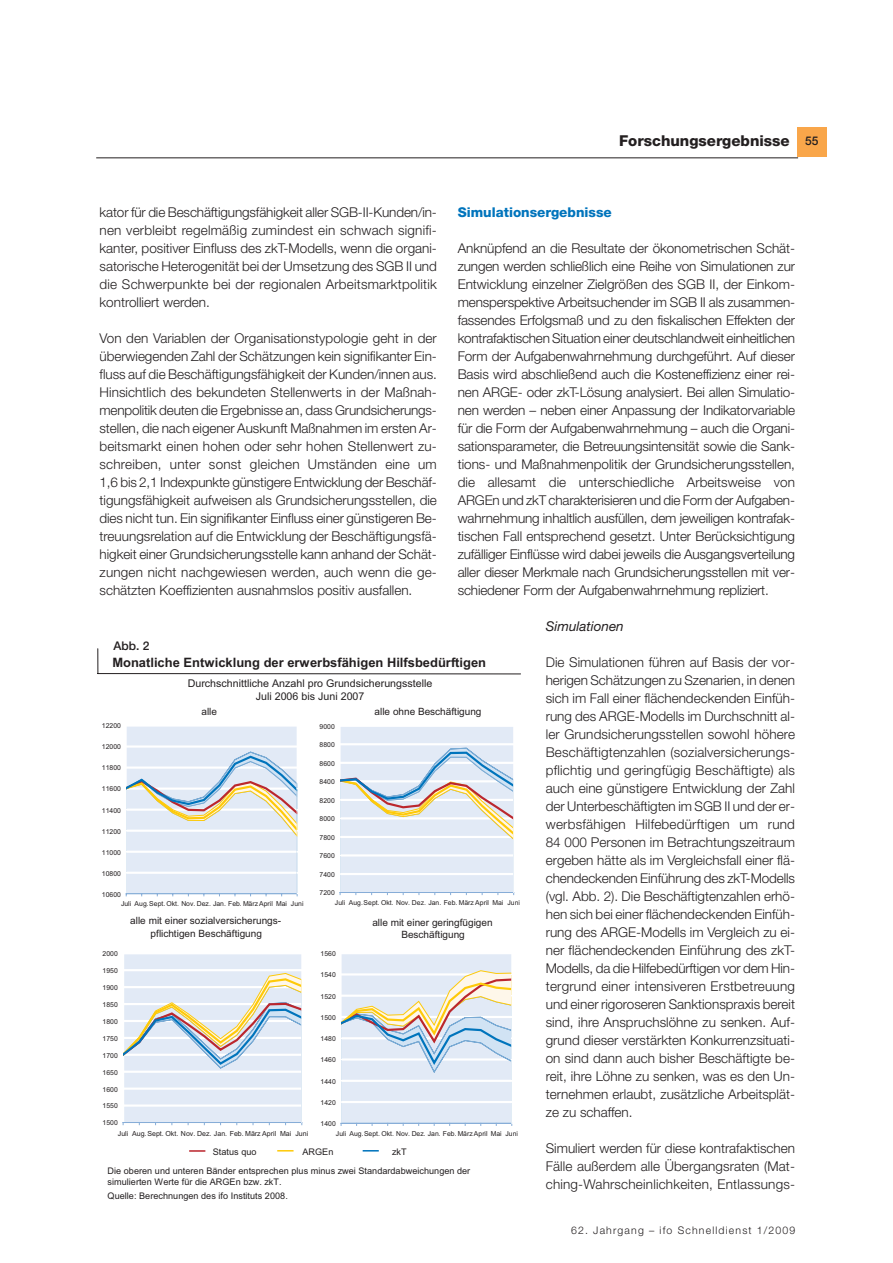
<style>
.page{position:relative;width:893px;height:1263px;background:#fff}
.page>*{position:absolute;margin:0;border:0;box-sizing:border-box;transform-origin:0 0}
.t1{font:800 15px "Helvetica Neue LT Std";color:#231f20}
.t2{font:300 13.5px/18px "Helvetica Neue LT Std";color:#231f20;text-align:justify}
.t3{font:800 13.5px "Helvetica Neue LT Std";color:#0074bc}
.t4{font:italic 13.5px "Helvetica Neue LT Std";color:#231f20}
.t5{font:700 12.9px "Arial";color:#231f20}
.t6{font:500 12px "Helvetica Neue LT Std";color:#231f20}
.t7{font:10.65px/13px "Arial";color:#231f20;text-align:center}
.t8{font:300 10.5px "Helvetica Neue LT Std";letter-spacing:.11em;color:#231f20}
.t9{font:10.05px/12.3px "Arial";color:#231f20;text-align:center}
.t10{font:9.15px/19.5px "Arial";letter-spacing:.005em;color:#231f20}
.t11{font:7.05px "Arial";letter-spacing:.005em;color:#231f20}
.t12{font:6.9px "Arial";letter-spacing:.005em;color:#231f20}
</style>
<div class="page">
<hr style="left:96px;top:157px;width:702px;height:1px;background:#231f20">
<div style="left:796px;top:128px;width:30px;height:29px;background:#f9a64a"></div>
<div style="left:340px;top:726px;width:173px;height:167px;background:#e2eaf6"></div>
<hr style="left:340px;top:743px;width:173px;height:2px;background:#fff">
<hr style="left:340px;top:725px;width:173px;height:2px;background:#fff">
<hr style="left:340px;top:726px;width:1px;height:167px;background:#fff">
<svg style="left:339px;top:746px;width:175px;height:149px"></svg>
<hr style="left:513px;top:726px;width:1px;height:167px;background:#fff">
<svg style="left:340px;top:954px;width:173px;height:171px"></svg>
<svg style="left:125px;top:726px;width:173px;height:170px"></svg>
<div style="left:123px;top:953px;width:179px;height:170px;background:#e2eaf6"></div>
<hr style="left:123px;top:952px;width:179px;height:2px;background:#fff">
<hr style="left:122px;top:953px;width:2px;height:170px;background:#fff">
<svg style="left:122px;top:969px;width:180px;height:156px"></svg>
<hr style="left:301px;top:953px;width:1px;height:170px;background:#fff">
<svg style="left:97px;top:649px;width:1px;height:25px"></svg>
<hr style="left:98px;top:673px;width:422px;height:1px;background:#231f20">
<svg style="left:362px;top:1150px;width:17px;height:2px"></svg>
<svg style="left:277px;top:1150px;width:16px;height:2px"></svg>
<svg style="left:189px;top:1150px;width:16px;height:2px"></svg>
<p class="t1" style="left:619px;top:135px;width:172px">Forschungsergebnisse</p>
<p class="t6" style="left:805px;top:136px;width:15px">55</p>
<p class="t2" style="left:100px;top:204px;width:339px">kator für die Beschäftigungsfähigkeit aller SGB-II-Kunden/in&shy;nen verbleibt regelmäßig zumindest ein schwach signifi&shy;kanter, positiver Einfluss des zkT-Modells, wenn die organi&shy;satorische Heterogenität bei der Umsetzung des SGB II und die Schwerpunkte bei der regionalen Arbeitsmarktpolitik kontrolliert werden.</p>
<p class="t2" style="left:100px;top:330px;width:339px">Von den Variablen der Organisationstypologie geht in der überwiegenden Zahl der Schätzungen kein signifikanter Ein&shy;fluss auf die Beschäftigungsfähigkeit der Kunden/innen aus.<br>Hinsichtlich des bekundeten Stellenwerts in der Maßnah&shy;menpolitik deuten die Ergebnisse an, dass Grundsicherungs&shy;stellen, die nach eigener Auskunft Maßnahmen im ersten Ar&shy;beitsmarkt einen hohen oder sehr hohen Stellenwert zu&shy;schreiben, unter sonst gleichen Umständen eine um 1,6 bis 2,1 Indexpunkte günstigere Entwicklung der Beschäf&shy;tigungsfähigkeit aufweisen als Grundsicherungsstellen, die dies nicht tun. Ein signifikanter Einfluss einer günstigeren Be&shy;treuungsrelation auf die Entwicklung der Beschäftigungsfä&shy;higkeit einer Grundsicherungsstelle kann anhand der Schät&shy;zungen nicht nachgewiesen werden, auch wenn die ge&shy;schätzten Koeffizienten ausnahmslos positiv ausfallen.</p>
<p class="t3" style="left:457px;top:207px;width:156px">Simulationsergebnisse</p>
<p class="t2" style="left:457px;top:240px;width:339px">Anknüpfend an die Resultate der ökonometrischen Schät&shy;zungen werden schließlich eine Reihe von Simulationen zur Entwicklung einzelner Zielgrößen des SGB II, der Einkom&shy;mensperspektive Arbeitsuchender im SGB II als zusammen&shy;fassendes Erfolgsmaß und zu den fiskalischen Effekten der kontrafaktischen Situation einer deutschlandweit einheitlichen Form der Aufgabenwahrnehmung durchgeführt. Auf dieser Basis wird abschließend auch die Kosteneffizienz einer rei&shy;nen ARGE- oder zkT-Lösung analysiert. Bei allen Simulatio&shy;nen werden – neben einer Anpassung der Indikatorvariable für die Form der Aufgabenwahrnehmung – auch die Organi&shy;sationsparameter, die Betreuungsintensität sowie die Sank&shy;tions- und Maßnahmenpolitik der Grundsicherungsstellen, die allesamt die unterschiedliche Arbeitsweise von ARGEn und zkT charakterisieren und die Form der Aufgaben&shy;wahrnehmung inhaltlich ausfüllen, dem jeweiligen kontrafak&shy;tischen Fall entsprechend gesetzt. Unter Berücksichtigung zufälliger Einflüsse wird dabei jeweils die Ausgangsverteilung aller dieser Merkmale nach Grundsicherungsstellen mit ver&shy;schiedener Form der Aufgabenwahrnehmung repliziert.</p>
<p class="t4" style="left:545px;top:621px;width:80px">Simulationen</p>
<p class="t2" style="left:545px;top:654px;width:251px">Die Simulationen führen auf Basis der vor&shy;herigen Schätzungen zu Szenarien, in denen sich im Fall einer flächendeckenden Einfüh&shy;rung des ARGE-Modells im Durchschnitt al&shy;ler Grundsicherungsstellen sowohl höhere Beschäftigtenzahlen (sozialversicherungs&shy;pflichtig und geringfügig Beschäftigte) als auch eine günstigere Entwicklung der Zahl der Unterbeschäftigten im SGB II und der er&shy;werbsfähigen Hilfebedürftigen um rund 84 000 Personen im Betrachtungszeitraum ergeben hätte als im Vergleichsfall einer flä&shy;chendeckenden Einführung des zkT-Modells (vgl. Abb. 2). Die Beschäftigtenzahlen erhö&shy;hen sich bei einer flächendeckenden Einfüh&shy;rung des ARGE-Modells im Vergleich zu ei&shy;ner flächendeckenden Einführung des zkT-Modells, da die Hilfebedürftigen vor dem Hin&shy;tergrund einer intensiveren Erstbetreuung und einer rigoroseren Sanktionspraxis bereit sind, ihre Anspruchslöhne zu senken. Auf&shy;grund dieser verstärkten Konkurrenzsituati&shy;on sind dann auch bisher Beschäftigte be&shy;reit, ihre Löhne zu senken, was es den Un&shy;ternehmen erlaubt, zusätzliche Arbeitsplät&shy;ze zu schaffen.</p>
<p class="t2" style="left:545px;top:1140px;width:251px">Simuliert werden für diese kontrafaktischen Fälle außerdem alle Übergangsraten (Mat&shy;ching-Wahrscheinlichkeiten, Entlassungs-</p>
<p class="t6" style="left:113px;top:642px;width:38px">Abb. 2</p>
<p class="t5" style="left:112px;top:658px;width:375px">Monatliche Entwicklung der erwerbsfähigen Hilfsbedürftigen</p>
<p class="t9" style="left:201px;top:706px;width:17px">alle</p>
<p class="t9" style="left:374px;top:706px;width:108px">alle ohne Beschäftigung</p>
<p class="t7" style="left:188px;top:678px;width:246px">Durchschnittliche Anzahl pro Grundsicherungsstelle<br>Juli 2006 bis Juni 2007</p>
<p class="t12" style="left:102px;top:723px;width:21px">12200</p>
<p class="t12" style="left:319px;top:724px;width:17px">9000</p>
<p class="t12" style="left:319px;top:742px;width:17px">8800</p>
<p class="t12" style="left:102px;top:744px;width:21px">12000</p>
<p class="t12" style="left:319px;top:761px;width:17px">8600</p>
<p class="t12" style="left:102px;top:766px;width:21px">11800</p>
<p class="t12" style="left:319px;top:779px;width:17px">8400</p>
<p class="t12" style="left:102px;top:787px;width:21px">11600</p>
<p class="t12" style="left:319px;top:798px;width:17px">8200</p>
<p class="t12" style="left:102px;top:808px;width:21px">11400</p>
<p class="t12" style="left:319px;top:816px;width:17px">8000</p>
<p class="t12" style="left:102px;top:829px;width:21px">11200</p>
<p class="t12" style="left:319px;top:835px;width:17px">7800</p>
<p class="t12" style="left:102px;top:850px;width:21px">11000</p>
<p class="t12" style="left:319px;top:853px;width:17px">7600</p>
<p class="t12" style="left:102px;top:871px;width:21px">10800</p>
<p class="t12" style="left:319px;top:872px;width:17px">7400</p>
<p class="t12" style="left:319px;top:890px;width:17px">7200</p>
<p class="t12" style="left:102px;top:892px;width:21px">10600</p>
<p class="t12" style="left:335px;top:900px;width:187px">Juli Aug.Sept. Okt. Nov. Dez. Jan. Feb. März April Mai Juni</p>
<p class="t12" style="left:121px;top:902px;width:184px">Juli Aug.Sept. Okt. Nov. Dez. Jan. Feb. März April Mai Juni</p>
<p class="t9" style="left:130px;top:916px;width:152px">alle mit einer sozialversicherungs&shy;pflichtigen Beschäftigung</p>
<p class="t9" style="left:372px;top:917px;width:122px">alle mit einer geringfügigen<br>Beschäftigung</p>
<p class="t12" style="left:320px;top:951px;width:17px">1560</p>
<p class="t12" style="left:103px;top:951px;width:17px">2000</p>
<p class="t12" style="left:103px;top:968px;width:17px">1950</p>
<p class="t12" style="left:320px;top:972px;width:17px">1540</p>
<p class="t12" style="left:103px;top:985px;width:17px">1900</p>
<p class="t12" style="left:320px;top:994px;width:17px">1520</p>
<p class="t12" style="left:103px;top:1002px;width:17px">1850</p>
<p class="t12" style="left:320px;top:1015px;width:17px">1500</p>
<p class="t12" style="left:103px;top:1019px;width:17px">1800</p>
<p class="t12" style="left:103px;top:1036px;width:17px">1750</p>
<p class="t12" style="left:320px;top:1036px;width:17px">1480</p>
<p class="t12" style="left:103px;top:1053px;width:17px">1700</p>
<p class="t12" style="left:320px;top:1057px;width:17px">1460</p>
<p class="t12" style="left:103px;top:1070px;width:17px">1650</p>
<p class="t12" style="left:320px;top:1079px;width:17px">1440</p>
<p class="t12" style="left:103px;top:1087px;width:17px">1600</p>
<p class="t12" style="left:320px;top:1100px;width:17px">1420</p>
<p class="t12" style="left:103px;top:1104px;width:17px">1550</p>
<p class="t12" style="left:103px;top:1120px;width:17px">1500</p>
<p class="t12" style="left:320px;top:1121px;width:17px">1400</p>
<p class="t11" style="left:118px;top:1131px;width:192px">Juli Aug.Sept. Okt. Nov. Dez. Jan. Feb. März April Mai Juni</p>
<p class="t12" style="left:336px;top:1131px;width:184px">Juli Aug.Sept. Okt. Nov. Dez. Jan. Feb. März April Mai Juni</p>
<p class="t10" style="left:213px;top:1143px;width:45px">Status quo</p>
<p class="t10" style="left:302px;top:1143px;width:32px">ARGEn</p>
<p class="t10" style="left:108px;top:1143px;width:364px;text-indent:284px">zkT<br>Die oberen und unteren Bänder entsprechen plus minus zwei Standardabweichungen der</p>
<p class="t10" style="left:108px;top:1173px;width:175px">simulierten Werte für die ARGEn bzw. zkT.</p>
<p class="t10" style="left:108px;top:1187px;width:182px">Quelle: Berechnungen des ifo Instituts 2008.</p>
<p class="t8" style="left:571px;top:1227px;width:226px">62. Jahrgang – ifo Schnelldienst 1/2009</p>
</div>
